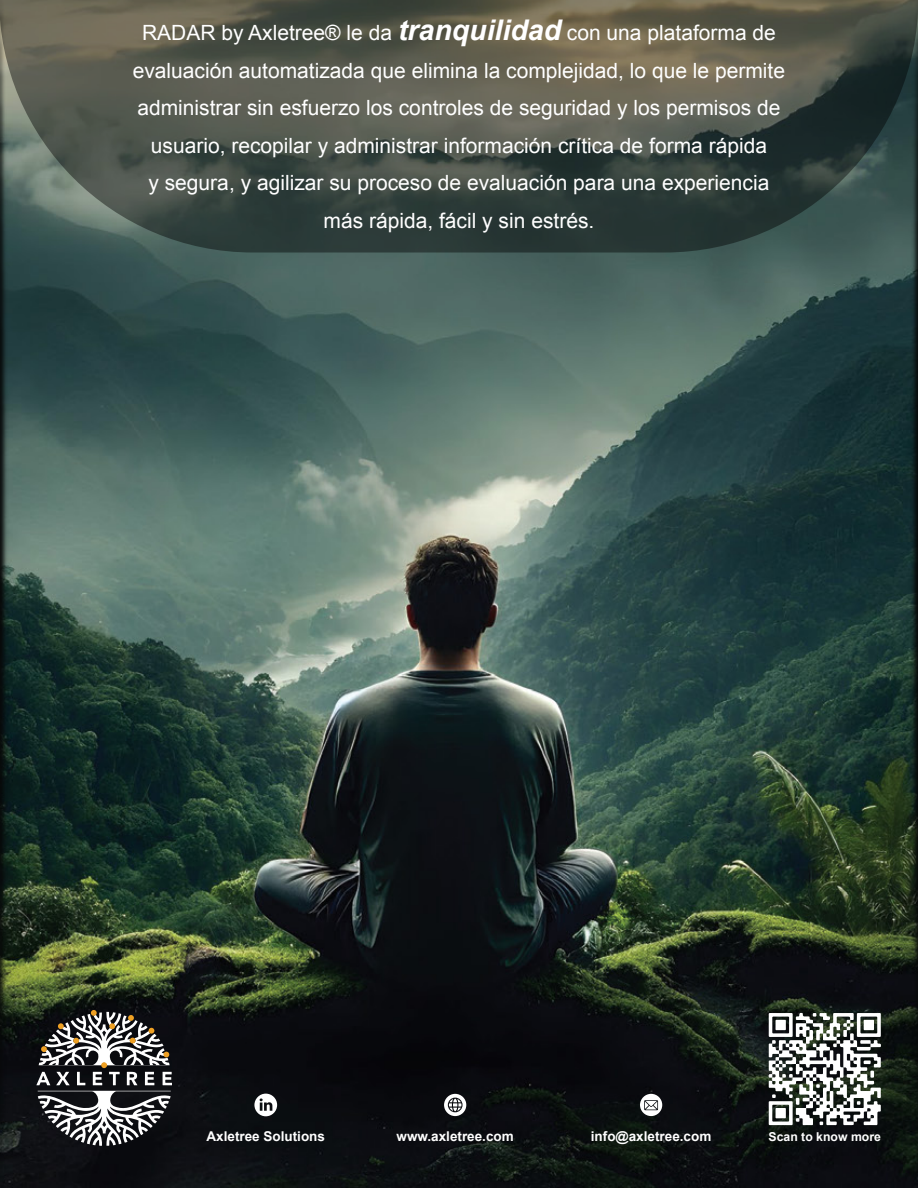
<style>
.page{position:relative;width:918px;height:1188px;background:#fff}
.page>*{position:absolute;margin:0;border:0;box-sizing:border-box;transform-origin:0 0}
.t1{font:21px/37.5px "Arial";color:#fff;text-align:center}
.t2{font:700 13.5px "Arial";color:#fff}
.t3{font:700 12.3px "Arial";color:#fff}
.s1{font-weight:700;font-style:italic;font-size:28.5px}
</style>
<div class="page">
<img style="left:57px;top:253px;width:803px;height:935px">
<svg style="left:254px;top:1094px;width:23px;height:22px"></svg>
<svg style="left:444px;top:1094px;width:22px;height:22px"></svg>
<svg style="left:640px;top:1094px;width:22px;height:22px"></svg>
<svg style="left:57px;top:1091px;width:114px;height:55px"></svg>
<svg style="left:57px;top:1010px;width:115px;height:75px"></svg>
<svg style="left:57px;top:0;width:803px;height:253px;background:#4c5249"></svg>
<svg style="left:769px;top:1013px;width:91px;height:113px"></svg>
<img style="left:0;top:0;width:57px;height:1188px">
<img style="left:860px;top:0;width:58px;height:1188px">
<p class="t1" style="left:133px;top:14px;width:654px">RADAR by Axletree® le da <span class="s1">tranquilidad</span> con una plataforma de evaluación automatizada que elimina la complejidad, lo que le permite administrar sin esfuerzo los controles de seguridad y los permisos de usuario, recopilar y administrar información crítica de forma rápida<br>y segura, y agilizar su proceso de evaluación para una experiencia más rápida, fácil y sin estrés.</p>
<p class="t2" style="left:207px;top:1127px;width:120px">Axletree Solutions</p>
<p class="t2" style="left:397px;top:1127px;width:119px">www.axletree.com</p>
<p class="t2" style="left:591px;top:1127px;width:122px">info@axletree.com</p>
<p class="t3" style="left:769px;top:1129px;width:114px">Scan to know more</p>
</div>
